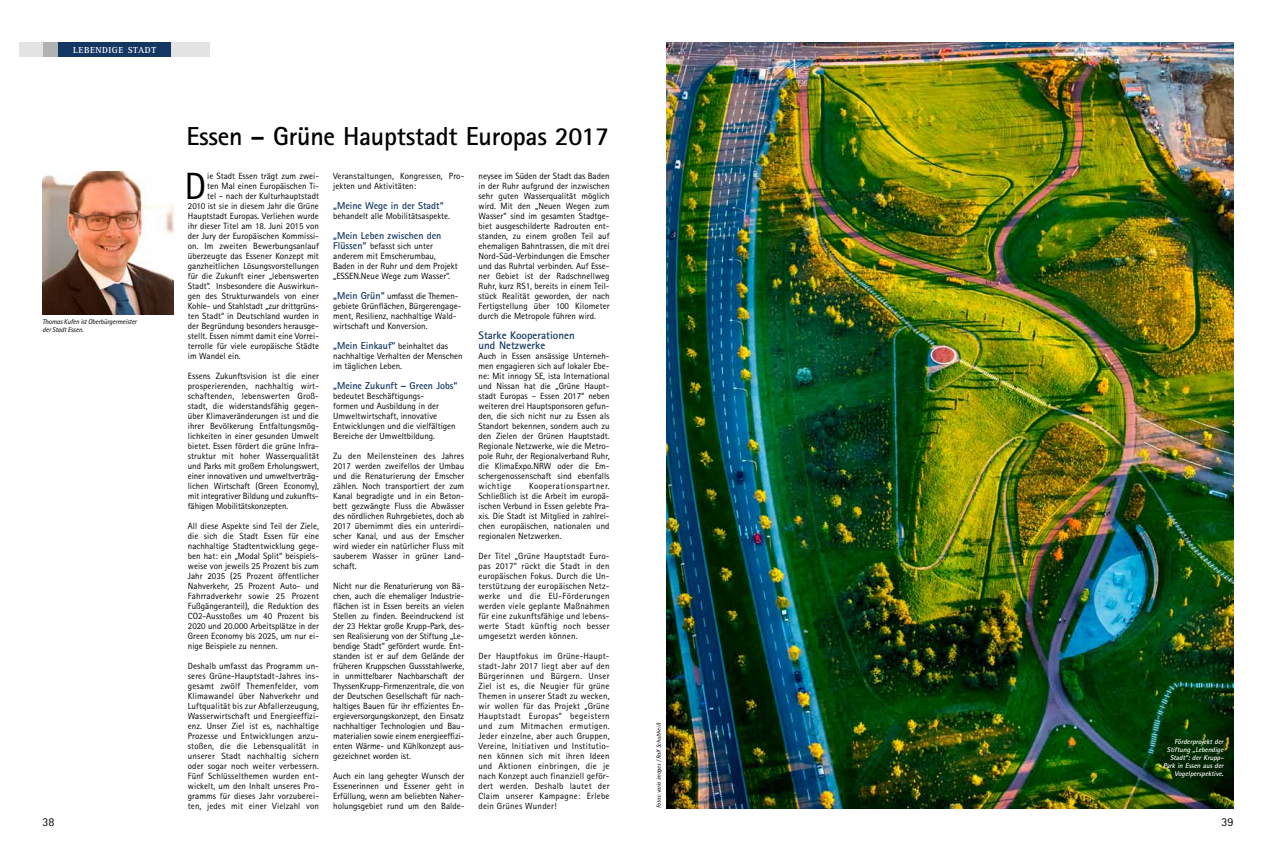
<style>
.page{position:relative;width:1276px;height:851px;background:#fff}
.page>*{position:absolute;margin:0;border:0;box-sizing:border-box;transform-origin:0 0}
.t1{font:38px "Rotis Sans Serif";color:#000}
.t2{font:700 26px "Rotis Sans Serif";letter-spacing:-.01em;color:#000}
.t3{font:12px "Rotis Sans Serif";color:#000}
.t4{font:700 11px/10px "Rotis Sans Serif";color:#133663}
.t5{font:700 10px "Rotis Sans Serif";color:#133663}
.t6{font:9px/10px "Rotis Sans Serif";color:#000;text-align:justify}
.t7{font:700 9px "Rotis Serif";letter-spacing:.06em;color:#fff}
.t8{font:italic 700 7px/8px "Rotis Sans Serif";color:#fff;text-align:right}
.t9{font:italic 7px/8px "Rotis Sans Serif";letter-spacing:-.02em;color:#000}
.t10{font:italic 6px "Rotis Sans Serif";letter-spacing:-.005em;color:#000}
.s1{font-weight:700;font-size:10px;color:#133663}
.s2{font-weight:400;font-size:9px;color:#000}
</style>
<div class="page">
<img style="left:666px;top:43px;width:567px;height:765px">
<img style="left:43px;top:172px;width:131px;height:143px">
<div style="left:20px;top:43px;width:24px;height:14px;background:#e3e3e3"></div>
<div style="left:58px;top:43px;width:113px;height:14px;background:#133663"></div>
<div style="left:44px;top:43px;width:14px;height:14px;background:#b1b2b3"></div>
<div style="left:171px;top:43px;width:39px;height:14px;background:#e3e3e3"></div>
<p class="t7" style="left:73px;top:45px;width:84px">LEBENDIGE STADT</p>
<p class="t9" style="left:43px;top:318px;width:96px">Thomas Kufen ist Oberbürgermeister der Stadt Essen.</p>
<h2 class="t2" style="left:186px;top:120px;width:424px">Essen – Grüne Hauptstadt Europas 2017</h2>
<h1 class="t1" style="left:185px;top:163px;width:23px">D</h1>
<p class="t6" style="left:207px;top:170px;width:113px">ie Stadt Essen trägt zum zwei-</p>
<p class="t6" style="left:478px;top:170px;width:133px">neysee im Süden der Stadt das Baden in der Ruhr aufgrund der inzwischen sehr guten Wasserqualität möglich wird. Mit den „Neuen Wegen zum Wasser“ sind im gesamten Stadtge&shy;biet ausgeschilderte Radrouten ent&shy;standen, zu einem großen Teil auf ehemaligen Bahntrassen, die mit drei Nord-Süd-Verbindungen die Emscher und das Ruhrtal verbinden. Auf Esse&shy;ner Gebiet ist der Radschnellweg Ruhr, kurz RS1, bereits in einem Teil&shy;stück Realität geworden, der nach Fertigstellung über 100 Kilometer durch die Metropole führen wird.</p>
<p class="t4" style="left:478px;top:330px;width:98px">Starke Kooperationen und Netzwerke</p>
<p class="t6" style="left:478px;top:350px;width:133px">Auch in Essen ansässige Unterneh&shy;men engagieren sich auf lokaler Ebe&shy;ne: Mit innogy SE, ista International und Nissan hat die „Grüne Haupt&shy;stadt Europas – Essen 2017“ neben weiteren drei Hauptsponsoren gefun&shy;den, die sich nicht nur zu Essen als Standort bekennen, sondern auch zu den Zielen der Grünen Hauptstadt.<br>Regionale Netzwerke, wie die Metro&shy;pole Ruhr, der Regionalverband Ruhr, die KlimaExpo.NRW oder die Em&shy;schergenossenschaft sind ebenfalls wichtige</p>
<p class="t6" style="left:333px;top:170px;width:133px">Veranstaltungen, Kongressen, Pro&shy;jekten und Aktivitäten:</p>
<p class="t6" style="left:207px;top:180px;width:113px">ten Mal einen Europäischen Ti-</p>
<p class="t6" style="left:207px;top:190px;width:113px">tel – nach der Kulturhauptstadt</p>
<p class="t6" style="left:188px;top:200px;width:133px">2010 ist sie in diesem Jahr die Grüne</p>
<p class="t6" style="left:188px;top:210px;width:133px">Hauptstadt Europas. Verliehen wurde</p>
<p class="t6" style="left:188px;top:220px;width:133px">ihr dieser Titel am 18. Juni 2015 von</p>
<p class="t6" style="left:188px;top:230px;width:133px">der Jury der Europäischen Kommissi-</p>
<p class="t6" style="left:188px;top:240px;width:133px">on. Im zweiten Bewerbungsanlauf</p>
<p class="t6" style="left:188px;top:250px;width:133px">überzeugte das Essener Konzept mit</p>
<p class="t6" style="left:188px;top:260px;width:133px">ganzheitlichen Lösungsvorstellungen</p>
<p class="t6" style="left:188px;top:270px;width:133px">für die Zukunft einer „lebenswerten</p>
<p class="t6" style="left:188px;top:280px;width:133px">Stadt“. Insbesondere die Auswirkun-</p>
<p class="t6" style="left:188px;top:290px;width:133px">gen des Strukturwandels von einer</p>
<p class="t6" style="left:188px;top:300px;width:133px">Kohle- und Stahlstadt „zur drittgrüns-</p>
<p class="t6" style="left:188px;top:310px;width:133px">ten Stadt“ in Deutschland wurden in</p>
<p class="t6" style="left:188px;top:320px;width:133px">der Begründung besonders herausge-</p>
<p class="t6" style="left:188px;top:330px;width:133px">stellt. Essen nimmt damit eine Vorrei-</p>
<p class="t6" style="left:188px;top:340px;width:133px">terrolle für viele europäische Städte</p>
<p class="t6" style="left:188px;top:350px;width:54px">im Wandel ein.</p>
<p class="t6" style="left:188px;top:370px;width:133px">Essens Zukunftsvision ist die einer prosperierenden, nachhaltig wirt&shy;schaftenden, lebenswerten Groß&shy;stadt, die widerstandsfähig gegen&shy;über Klimaveränderungen ist und die ihrer Bevölkerung Entfaltungsmög&shy;lichkeiten in einer gesunden Umwelt bietet. Essen fördert die grüne Infra&shy;struktur mit hoher Wasserqualität und Parks mit großem Erholungswert, einer innovativen und umweltverträg&shy;lichen Wirtschaft (Green Economy), mit integrativer Bildung und zukunfts&shy;fähigen Mobilitätskonzepten.</p>
<p class="t6" style="left:188px;top:520px;width:133px">All diese Aspekte sind Teil der Ziele, die sich die Stadt Essen für eine nachhaltige Stadtentwicklung gege&shy;ben hat: ein „Modal Split“ beispiels&shy;weise von jeweils 25 Prozent bis zum Jahr 2035 (25 Prozent öffentlicher Nahverkehr, 25 Prozent Auto- und Fahrradverkehr sowie 25 Prozent Fußgängeranteil), die Reduktion des CO2-Ausstoßes um 40 Prozent bis 2020 und 20.000 Arbeitsplätze in der Green Economy bis 2025, um nur ei&shy;nige Beispiele zu nennen.</p>
<p class="t6" style="left:188px;top:660px;width:133px">Deshalb umfasst das Programm un&shy;seres Grüne-Hauptstadt-Jahres ins&shy;gesamt zwölf Themenfelder, vom Klimawandel über Nahverkehr und Luftqualität bis zur Abfallerzeugung, Wasserwirtschaft und Energieeffizi&shy;enz. Unser Ziel ist es, nachhaltige Prozesse und Entwicklungen anzu&shy;stoßen, die die Lebensqualität in unserer Stadt nachhaltig sichern oder sogar noch weiter verbessern.<br>Fünf Schlüsselthemen wurden ent&shy;wickelt, um den Inhalt unseres Pro&shy;gramms für dieses Jahr vorzuberei&shy;ten, jedes mit einer Vielzahl von</p>
<p class="t5" style="left:333px;top:199px;width:112px">„Meine Wege in der Stadt“</p>
<p class="t6" style="left:333px;top:211px;width:118px">behandelt alle Mobilitätsaspekte.</p>
<p class="t5" style="left:333px;top:229px;width:110px">„Mein Leben zwischen den</p>
<p class="t6" style="left:333px;top:241px;width:126px;text-align:left"><span class="s1">Flüssen“</span> befasst sich unter anderem mit Emscherumbau,<br>Baden in der Ruhr und dem Projekt „ESSEN.Neue Wege zum Wasser“.</p>
<p class="t6" style="left:333px;top:291px;width:130px;text-align:left"><span class="s1">„Mein Grün“</span> umfasst die Themen&shy;gebiete Grünflächen, Bürgerengage&shy;ment, Resilienz, nachhaltige Wald&shy;wirtschaft und Konversion.</p>
<p class="t5" style="left:333px;top:339px;width:117px">„Mein Einkauf“ <span class="s2">beinhaltet das</span></p>
<p class="t6" style="left:333px;top:351px;width:131px">nachhaltige Verhalten der Menschen im täglichen Leben.</p>
<p class="t5" style="left:333px;top:379px;width:126px">„Meine Zukunft – Green Jobs“</p>
<p class="t6" style="left:333px;top:391px;width:124px;text-align:left">bedeutet Beschäftigungs-<br>formen und Ausbildung in der<br>Umweltwirtschaft, innovative<br>Entwicklungen und die vielfältigen<br>Bereiche der Umweltbildung.</p>
<p class="t6" style="left:333px;top:450px;width:133px">Zu den Meilensteinen des Jahres 2017 werden zweifellos der Umbau und die Renaturierung der Emscher zählen. Noch transportiert der zum Kanal begradigte und in ein Beton&shy;bett gezwängte Fluss die Abwässer des nördlichen Ruhrgebietes, doch ab 2017 übernimmt dies ein unterirdi&shy;scher Kanal, und aus der Emscher wird wieder ein natürlicher Fluss mit sauberem Wasser in grüner Land&shy;schaft.</p>
<p class="t6" style="left:333px;top:580px;width:133px">Nicht nur die Renaturierung von Bä&shy;chen, auch die ehemaliger Industrie&shy;flächen ist in Essen bereits an vielen Stellen zu finden. Beeindruckend ist der 23 Hektar große Krupp-Park, des&shy;sen Realisierung von der Stiftung „Le&shy;bendige Stadt“ gefördert wurde. Ent&shy;standen ist er auf dem Gelände der früheren Kruppschen Gussstahlwerke, in unmittelbarer Nachbarschaft der ThyssenKrupp-Firmenzentrale, die von der Deutschen Gesellschaft für nach&shy;haltiges Bauen für ihr effizientes En&shy;ergieversorgungskonzept, den Einsatz nachhaltiger Technologien und Bau&shy;materialien sowie einem energieeffizi&shy;enten Wärme- und Kühlkonzept aus&shy;gezeichnet worden ist.</p>
<p class="t6" style="left:333px;top:770px;width:133px">Auch ein lang gehegter Wunsch der Essenerinnen und Essener geht in Erfüllung, wenn am beliebten Naher&shy;holungsgebiet rund um den Balde-</p>
<p class="t6" style="left:478px;top:480px;width:133px;text-indent:51px">Kooperationspartner.<br>Schließlich ist die Arbeit im europä&shy;ischen Verbund in Essen gelebte Pra&shy;xis. Die Stadt ist Mitglied in zahlrei&shy;chen europäischen, nationalen und regionalen Netzwerken.</p>
<p class="t6" style="left:478px;top:550px;width:133px">Der Titel „Grüne Hauptstadt Euro&shy;pas 2017“ rückt die Stadt in den europäischen Fokus. Durch die Un&shy;terstützung der europäischen Netz&shy;werke und die EU-Förderungen werden viele geplante Maßnahmen für eine zukunftsfähige und lebens&shy;werte Stadt künftig noch besser umgesetzt werden können.</p>
<p class="t6" style="left:478px;top:650px;width:133px">Der Hauptfokus im Grüne-Haupt&shy;stadt-Jahr 2017 liegt aber auf den Bürgerinnen und Bürgern. Unser Ziel ist es, die Neugier für grüne Themen in unserer Stadt zu wecken, wir wollen für das Projekt „Grüne Hauptstadt Europas“ begeistern und zum Mitmachen ermutigen.<br>Jeder einzelne, aber auch Gruppen, Vereine, Initiativen und Institutio&shy;nen können sich mit ihren Ideen und Aktionen einbringen, die je nach Konzept auch finanziell geför&shy;dert werden. Deshalb lautet der Claim unserer Kampagne: Erlebe dein Grünes Wunder!</p>
<p class="t10" style="left:655px;top:808px;width:87px;rotate:-90deg">Fotos: vario images / Ralf Schultheiß</p>
<p class="t8" style="left:1163px;top:737px;width:63px">Förderprojekt der<br>Stiftung „Lebendige<br>Stadt“: der Krupp-<br>Park in Essen aus der<br>Vogelperspektive.</p>
<h3 class="t3" style="left:43px;top:814px;width:13px">38</h3>
<h3 class="t3" style="left:1221px;top:814px;width:13px">39</h3>
</div>
